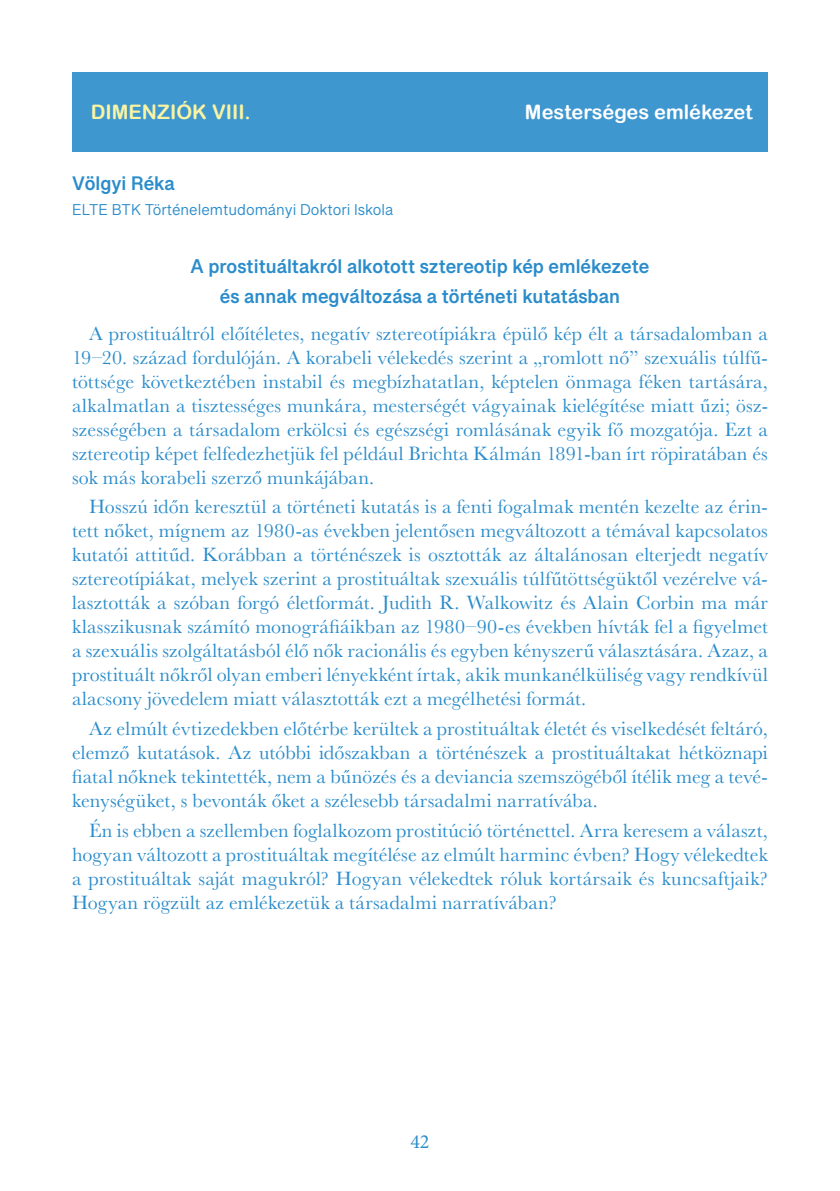
<style>
.page{position:relative;width:840px;height:1191px;background:#fff}
.page>*{position:absolute;margin:0;border:0;box-sizing:border-box;transform-origin:0 0}
.t1{font:20px/24px "Baskerville";letter-spacing:.01em;color:#2a8ccb;text-align:justify}
.t2{font:700 20px/29.6px "Grantha Sangam MN";color:#2a8ccb;text-align:center}
.t3{font:20px "Arial Rounded MT Bold";color:#fff}
.t4{font:20px "Arial Rounded MT Bold";color:#f8f4a2}
.t5{font:20px "Minion Pro";color:#2a8ccb}
.t6{font:16px "Grantha Sangam MN";color:#2a8ccb}
</style>
<div class="page">
<div style="left:72px;top:72px;width:695px;height:79px;background:#3f97d0"></div>
<p class="t4" style="left:91px;top:100px;width:161px">DIMENZIÓK VIII.</p>
<p class="t3" style="left:524px;top:100px;width:229px">Mesterséges emlékezet</p>
<p class="t2" style="left:72px;top:168px;width:104px">Völgyi Réka</p>
<p class="t6" style="left:72px;top:200px;width:323px">ELTE BTK Történelemtudományi Doktori Iskola</p>
<p class="t2" style="left:190px;top:251px;width:460px">A prostituáltakról alkotott sztereotip kép emlékezete és annak megváltozása a történeti kutatásban</p>
<p class="t1" style="left:72px;top:321px;width:697px;text-indent:17px">A prostituáltról előítéletes, negatív sztereotípiákra épülő kép élt a társadalomban a 19–20. század fordulóján. A korabeli vélekedés szerint a „romlott nő” szexuális túlfű&shy;töttsége következtében instabil és megbízhatatlan, képtelen önmaga féken tartására, alkalmatlan a tisztességes munkára, mesterségét vágyainak kielégítése miatt űzi; ös - szességében a társadalom erkölcsi és egészségi romlásának egyik fő mozgatója. Ezt a sztereotip képet felfedezhetjük fel például Brichta Kálmán 1891-ban írt röpiratában és sok más korabeli szerző munkájában.</p>
<p class="t1" style="left:72px;top:495px;width:697px;text-indent:17px">Hosszú időn keresztül a történeti kutatás is a fenti fogalmak mentén kezelte az érin&shy;tett nőket, mígnem az 1980-as években jelentősen megváltozott a témával kapcsolatos kutatói attitűd. Korábban a történészek is osztották az általánosan elterjedt negatív sztereotípiákat, melyek szerint a prostituáltak szexuális túlfűtöttségüktől vezérelve vá&shy;lasztották a szóban forgó életformát. Judith R. Walkowitz és Alain Corbin ma már klasszikusnak számító monográfiáikban az 1980–90-es években hívták fel a figyelmet a szexuális szolgáltatásból élő nők racionális és egyben kényszerű választására. Azaz, a prostituált nőkről olyan emberi lényekként írtak, akik munkanélküliség vagy rendkívül alacsony jövedelem miatt választották ezt a megélhetési formát.</p>
<p class="t1" style="left:72px;top:717px;width:697px;text-indent:17px">Az elmúlt évtizedekben előtérbe kerültek a prostituáltak életét és viselkedését feltáró, elemző kutatások. Az utóbbi időszakban a történészek a prostituáltakat hétköznapi fiatal nőknek tekintették, nem a bűnözés és a deviancia szemszögéből ítélik meg a tevé&shy;kenységüket, s bevonták őket a szélesebb társadalmi narratívába.</p>
<p class="t1" style="left:72px;top:818px;width:697px;text-indent:17px">Én is ebben a szellemben foglalkozom prostitúció történettel. Arra keresem a választ, hogyan változott a prostituáltak megítélése az elmúlt harminc évben? Hogy vélekedtek a prostituáltak saját magukról? Hogyan vélekedtek róluk kortársaik és kuncsaftjaik?<br>Hogyan rögzült az emlékezetük a társadalmi narratívában?</p>
<p class="t5" style="left:410px;top:1128px;width:21px">42</p>
</div>
